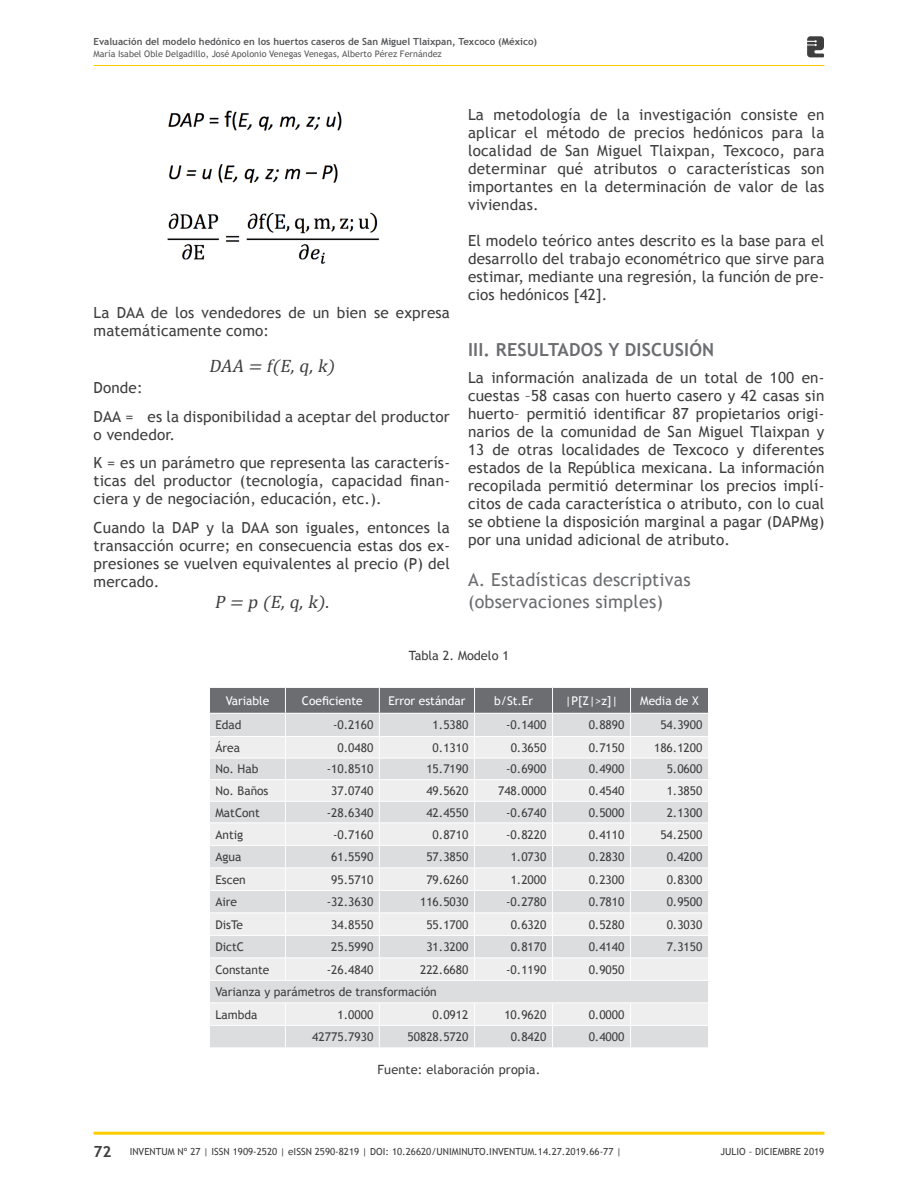
<style>
.page{position:relative;width:918px;height:1188px;background:#fff}
.page>*{position:absolute;margin:0;border:0;box-sizing:border-box;transform-origin:0 0}
.T3{font:18px/21.6px "Trebuchet MS";letter-spacing:.01em;color:#6c6d70}
.T2{font:700 18px "Trebuchet MS";letter-spacing:.01em;color:#6c6d70}
.Formula{font:italic 18px "Cambria Math";color:#3e3e3f}
.Parrafo1{font:15.3px/18px "Trebuchet MS";letter-spacing:.01em;color:#3e3e3f;text-align:justify}
.Fuente{font:12.75px "Trebuchet MS";letter-spacing:.01em;color:#3e3e3f}
.Tit_tabla-fig{font:12.75px "Trebuchet MS";color:#3e3e3f}
.Tex_Tabla{font:12px "Trebuchet MS";color:#3e3e3f}
.Tex_Tabla-2{font:12px "Trebuchet MS";color:#fff}
.t1{font:9.75px "Trebuchet MS";color:#3e3e3f}
.t2{font:700 9.75px "Trebuchet MS";color:#57585a}
.t3{font:9px "Trebuchet MS";color:#57585a}
.s1{font-weight:700;font-size:15.3px}
</style>
<div class="page">
<hr style="left:94px;top:1132px;width:730px;height:3px;background:#fc0">
<hr style="left:94px;top:65px;width:730px;height:1px;background:#fc0">
<svg style="left:807px;top:36px;width:17px;height:22px"></svg>
<img style="left:167px;top:110px;width:213px;height:154px">
<svg style="left:209px;top:687px;width:499px;height:361px;background:#dddedf"></svg>
<p class="t2" style="left:94px;top:35px;width:445px">Evaluación del modelo hedónico en los huertos caseros de San Miguel Tlaixpan, Texcoco (México)</p>
<p class="t3" style="left:94px;top:49px;width:350px">María Isabel Oble Delgadillo, José Apolonio Venegas Venegas, Alberto Pérez Fernández</p>
<p class="Parrafo1" style="left:468px;top:106px;width:358px">La metodología de la investigación consiste en aplicar el método de precios hedónicos para la localidad de San Miguel Tlaixpan, Texcoco, para determinar qué atributos o características son importantes en la determinación de valor de las viviendas.</p>
<p class="Parrafo1" style="left:468px;top:232px;width:358px">El modelo teórico antes descrito es la base para el desarrollo del trabajo econométrico que sirve para estimar, mediante una regresión, la función de pre&shy;cios hedónicos [42].</p>
<p class="T2" style="left:468px;top:338px;width:248px">III. RESULTADOS Y DISCUSIÓN</p>
<p class="Parrafo1" style="left:468px;top:368px;width:358px">La información analizada de un total de 100 en&shy;cuestas –58 casas con huerto casero y 42 casas sin huerto– permitió identificar 87 propietarios origi&shy;narios de la comunidad de San Miguel Tlaixpan y 13 de otras localidades de Texcoco y diferentes estados de la República mexicana. La información recopilada permitió determinar los precios implí&shy;citos de cada característica o atributo, con lo cual se obtiene la disposición marginal a pagar (DAPMg) por una unidad adicional de atributo.</p>
<p class="T3" style="left:468px;top:569px;width:224px">A. Estadísticas descriptivas (observaciones simples)</p>
<p class="Tit_tabla-fig" style="left:409px;top:648px;width:102px">Tabla 2. Modelo 1</p>
<p class="Parrafo1" style="left:94px;top:304px;width:358px">La DAA de los vendedores de un bien se expresa matemáticamente como:</p>
<p class="Formula" style="left:209px;top:355px;width:145px">DAA=f(E,q,k)</p>
<p class="Parrafo1" style="left:94px;top:379px;width:51px">Donde:</p>
<p class="Parrafo1" style="left:94px;top:407px;width:358px">DAA = es la disponibilidad a aceptar del productor o vendedor.</p>
<p class="Parrafo1" style="left:94px;top:454px;width:358px">K = es un parámetro que representa las caracterís&shy;ticas del productor (tecnología, capacidad finan&shy;ciera y de negociación, educación, etc.).</p>
<p class="Parrafo1" style="left:94px;top:519px;width:358px">Cuando la DAP y la DAA son iguales, entonces la transacción ocurre; en consecuencia estas dos ex&shy;presiones se vuelven equivalentes al precio (P) del mercado.</p>
<p class="Formula" style="left:214px;top:591px;width:134px">P=p(E,q,k).</p>
<p class="Tex_Tabla-2" style="left:226px;top:693px;width:45px">Variable</p>
<p class="Tex_Tabla-2" style="left:302px;top:693px;width:62px">Coeficiente</p>
<p class="Tex_Tabla-2" style="left:388px;top:693px;width:79px">Error estándar</p>
<p class="Tex_Tabla-2" style="left:494px;top:693px;width:40px">b/St.Er</p>
<p class="Tex_Tabla-2" style="left:565px;top:693px;width:54px">|P[Z|&gt;z]|</p>
<p class="Tex_Tabla-2" style="left:640px;top:693px;width:60px">Media de X</p>
<p class="Tex_Tabla" style="left:215px;top:718px;width:28px">Edad</p>
<p class="Tex_Tabla" style="left:333px;top:718px;width:42px">-0.2160</p>
<p class="Tex_Tabla" style="left:433px;top:718px;width:37px">1.5380</p>
<p class="Tex_Tabla" style="left:506px;top:718px;width:42px">-0.1400</p>
<p class="Tex_Tabla" style="left:589px;top:718px;width:37px">0.8890</p>
<p class="Tex_Tabla" style="left:660px;top:718px;width:44px">54.3900</p>
<p class="Tex_Tabla" style="left:215px;top:740px;width:26px">Área</p>
<p class="Tex_Tabla" style="left:337px;top:740px;width:37px">0.0480</p>
<p class="Tex_Tabla" style="left:433px;top:740px;width:37px">0.1310</p>
<p class="Tex_Tabla" style="left:511px;top:740px;width:37px">0.3650</p>
<p class="Tex_Tabla" style="left:589px;top:740px;width:37px">0.7150</p>
<p class="Tex_Tabla" style="left:654px;top:740px;width:50px">186.1200</p>
<p class="Tex_Tabla" style="left:215px;top:762px;width:44px">No. Hab</p>
<p class="Tex_Tabla" style="left:327px;top:762px;width:48px">-10.8510</p>
<p class="Tex_Tabla" style="left:426px;top:762px;width:44px">15.7190</p>
<p class="Tex_Tabla" style="left:506px;top:762px;width:42px">-0.6900</p>
<p class="Tex_Tabla" style="left:589px;top:762px;width:37px">0.4900</p>
<p class="Tex_Tabla" style="left:667px;top:762px;width:37px">5.0600</p>
<p class="Tex_Tabla" style="left:215px;top:784px;width:55px">No. Baños</p>
<p class="Tex_Tabla" style="left:331px;top:784px;width:44px">37.0740</p>
<p class="Tex_Tabla" style="left:426px;top:784px;width:44px">49.5620</p>
<p class="Tex_Tabla" style="left:498px;top:784px;width:50px">748.0000</p>
<p class="Tex_Tabla" style="left:589px;top:784px;width:37px">0.4540</p>
<p class="Tex_Tabla" style="left:667px;top:784px;width:37px">1.3850</p>
<p class="Tex_Tabla" style="left:215px;top:805px;width:46px">MatCont</p>
<p class="Tex_Tabla" style="left:327px;top:805px;width:48px">-28.6340</p>
<p class="Tex_Tabla" style="left:426px;top:805px;width:44px">42.4550</p>
<p class="Tex_Tabla" style="left:506px;top:805px;width:42px">-0.6740</p>
<p class="Tex_Tabla" style="left:589px;top:805px;width:37px">0.5000</p>
<p class="Tex_Tabla" style="left:667px;top:805px;width:37px">2.1300</p>
<p class="Tex_Tabla" style="left:215px;top:827px;width:29px">Antig</p>
<p class="Tex_Tabla" style="left:333px;top:827px;width:42px">-0.7160</p>
<p class="Tex_Tabla" style="left:433px;top:827px;width:37px">0.8710</p>
<p class="Tex_Tabla" style="left:506px;top:827px;width:42px">-0.8220</p>
<p class="Tex_Tabla" style="left:589px;top:827px;width:37px">0.4110</p>
<p class="Tex_Tabla" style="left:660px;top:827px;width:44px">54.2500</p>
<p class="Tex_Tabla" style="left:215px;top:850px;width:27px">Agua</p>
<p class="Tex_Tabla" style="left:331px;top:850px;width:44px">61.5590</p>
<p class="Tex_Tabla" style="left:426px;top:850px;width:44px">57.3850</p>
<p class="Tex_Tabla" style="left:511px;top:850px;width:37px">1.0730</p>
<p class="Tex_Tabla" style="left:589px;top:850px;width:37px">0.2830</p>
<p class="Tex_Tabla" style="left:667px;top:850px;width:37px">0.4200</p>
<p class="Tex_Tabla" style="left:215px;top:872px;width:32px">Escen</p>
<p class="Tex_Tabla" style="left:331px;top:872px;width:44px">95.5710</p>
<p class="Tex_Tabla" style="left:426px;top:872px;width:44px">79.6260</p>
<p class="Tex_Tabla" style="left:511px;top:872px;width:37px">1.2000</p>
<p class="Tex_Tabla" style="left:589px;top:872px;width:37px">0.2300</p>
<p class="Tex_Tabla" style="left:667px;top:872px;width:37px">0.8300</p>
<p class="Tex_Tabla" style="left:215px;top:895px;width:23px">Aire</p>
<p class="Tex_Tabla" style="left:327px;top:895px;width:48px">-32.3630</p>
<p class="Tex_Tabla" style="left:420px;top:895px;width:50px">116.5030</p>
<p class="Tex_Tabla" style="left:506px;top:895px;width:42px">-0.2780</p>
<p class="Tex_Tabla" style="left:589px;top:895px;width:37px">0.7810</p>
<p class="Tex_Tabla" style="left:667px;top:895px;width:37px">0.9500</p>
<p class="Tex_Tabla" style="left:215px;top:917px;width:29px">DisTe</p>
<p class="Tex_Tabla" style="left:331px;top:917px;width:44px">34.8550</p>
<p class="Tex_Tabla" style="left:426px;top:917px;width:44px">55.1700</p>
<p class="Tex_Tabla" style="left:511px;top:917px;width:37px">0.6320</p>
<p class="Tex_Tabla" style="left:589px;top:917px;width:37px">0.5280</p>
<p class="Tex_Tabla" style="left:667px;top:917px;width:37px">0.3030</p>
<p class="Tex_Tabla" style="left:215px;top:940px;width:30px">DictC</p>
<p class="Tex_Tabla" style="left:331px;top:940px;width:44px">25.5990</p>
<p class="Tex_Tabla" style="left:426px;top:940px;width:44px">31.3200</p>
<p class="Tex_Tabla" style="left:511px;top:940px;width:37px">0.8170</p>
<p class="Tex_Tabla" style="left:589px;top:940px;width:37px">0.4140</p>
<p class="Tex_Tabla" style="left:667px;top:940px;width:37px">7.3150</p>
<p class="Tex_Tabla" style="left:215px;top:962px;width:55px">Constante</p>
<p class="Tex_Tabla" style="left:327px;top:962px;width:48px">-26.4840</p>
<p class="Tex_Tabla" style="left:420px;top:962px;width:50px">222.6680</p>
<p class="Tex_Tabla" style="left:506px;top:962px;width:42px">-0.1190</p>
<p class="Tex_Tabla" style="left:589px;top:962px;width:37px">0.9050</p>
<p class="Tex_Tabla" style="left:215px;top:985px;width:223px">Varianza y parámetros de transformación</p>
<p class="Tex_Tabla" style="left:215px;top:1007px;width:43px">Lambda</p>
<p class="Tex_Tabla" style="left:337px;top:1007px;width:37px">1.0000</p>
<p class="Tex_Tabla" style="left:433px;top:1007px;width:37px">0.0912</p>
<p class="Tex_Tabla" style="left:504px;top:1007px;width:44px">10.9620</p>
<p class="Tex_Tabla" style="left:589px;top:1007px;width:37px">0.0000</p>
<p class="Tex_Tabla" style="left:312px;top:1030px;width:62px">42775.7930</p>
<p class="Tex_Tabla" style="left:407px;top:1030px;width:62px">50828.5720</p>
<p class="Tex_Tabla" style="left:511px;top:1030px;width:37px">0.8420</p>
<p class="Tex_Tabla" style="left:589px;top:1030px;width:37px">0.4000</p>
<p class="Fuente" style="left:377px;top:1062px;width:165px">Fuente: elaboración propia.</p>
<p class="t1" style="left:94px;top:1146px;width:530px"><span class="s1">72</span> INVENTUM Nº 27 | ISSN 1909-2520 | eISSN 2590-8219 | DOI: 10.26620/UNIMINUTO.INVENTUM.14.27.2019.66-77 |</p>
<p class="t1" style="left:721px;top:1146px;width:105px">JULIO - DICIEMBRE 2019</p>
</div>
